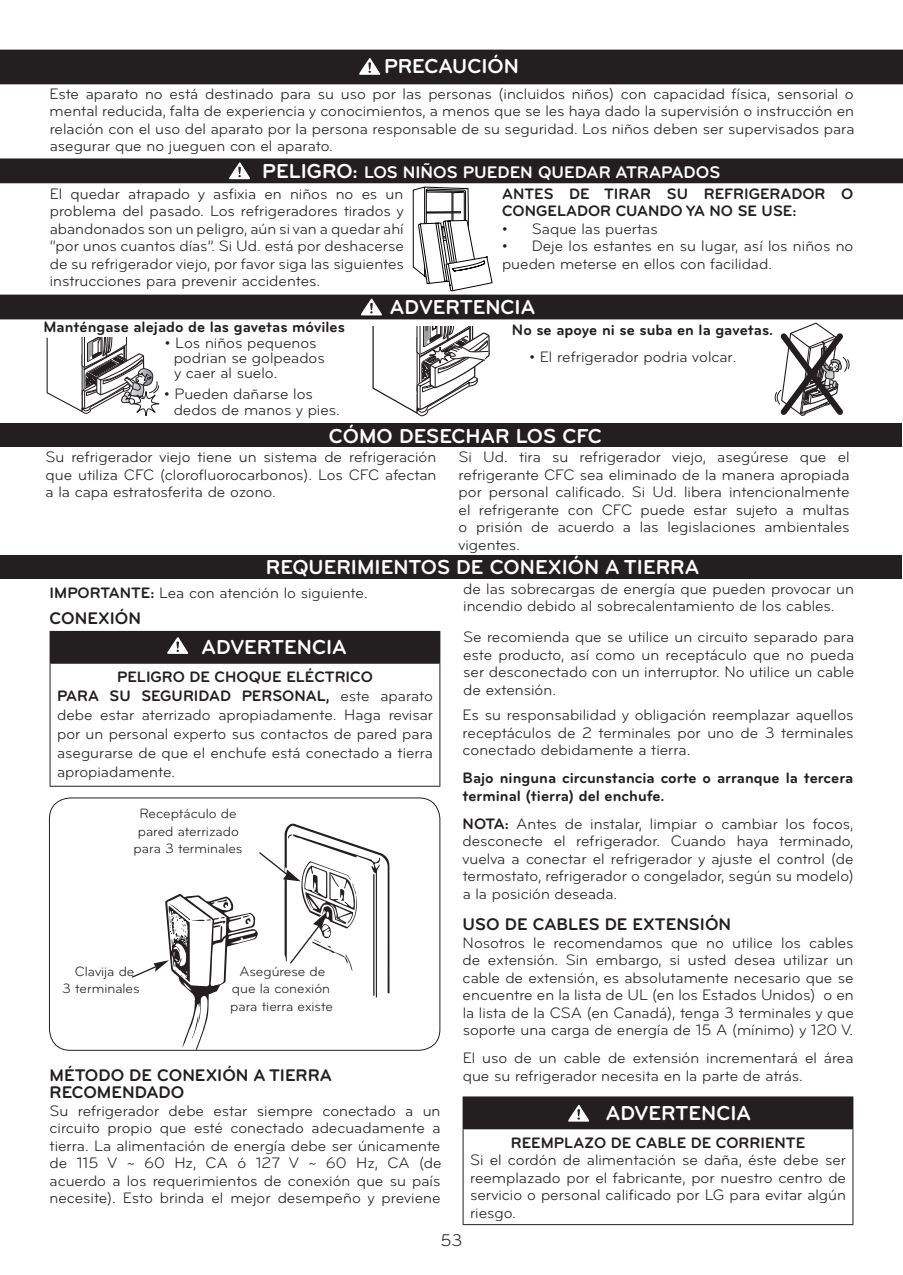
<style>
.page{position:relative;width:903px;height:1275px;background:#fff}
.page>*{position:absolute;margin:0;border:0;box-sizing:border-box;transform-origin:0 0}
.t1{font:700 21px "Bryant LG";color:#fff}
.t2{font:700 17.5px/17.5px "Bryant LG";color:#231f20}
.t3{font:700 17.5px "Bryant LG";color:#fff}
.t4{font:17.5px "Bryant LG";color:#231f20}
.t5{font:15.75px/17.5px "Bryant LG";color:#231f20;text-align:justify}
.t6{font:700 15.75px/17.5px "Bryant LG";color:#231f20}
.t7{font:14px/17.5px "Bryant LG";color:#231f20;text-align:center}
.s1{font-size:21px}
.s2{font-weight:700}
</style>
<div class="page">
<div style="left:50px;top:631px;width:390px;height:32px;background:#231f20"></div>
<hr style="left:50px;top:663px;width:390px;height:1px;background:#231f20">
<hr style="left:50px;top:664px;width:1px;height:122px;background:#231f20">
<hr style="left:439px;top:664px;width:1px;height:122px;background:#231f20">
<hr style="left:50px;top:786px;width:390px;height:1px;background:#231f20">
<div style="left:463px;top:1097px;width:390px;height:32px;background:#231f20"></div>
<hr style="left:463px;top:1096px;width:390px;height:1px;background:#231f20">
<hr style="left:463px;top:1129px;width:1px;height:95px;background:#231f20">
<hr style="left:852px;top:1129px;width:1px;height:95px;background:#231f20">
<hr style="left:463px;top:1224px;width:390px;height:1px;background:#231f20">
<div style="left:49px;top:797px;width:391px;height:254px;border:1px solid #231f20;border-radius:21px"></div>
<div style="left:1px;top:159px;width:901px;height:23px;background:#231f20"></div>
<div style="left:0;top:158px;width:903px;height:25px;border:2px solid #231f20"></div>
<svg style="left:227px;top:159px;width:25px;height:23px"></svg>
<svg style="left:229px;top:162px;width:21px;height:17px"></svg>
<div style="left:1px;top:295px;width:901px;height:24px;background:#231f20"></div>
<div style="left:0;top:423px;width:901px;height:23px;background:#231f20"></div>
<div style="left:0;top:555px;width:901px;height:23px;background:#231f20"></div>
<svg style="left:130px;top:823px;width:259px;height:227px"></svg>
<svg style="left:167px;top:637px;width:21px;height:17px"></svg>
<svg style="left:568px;top:1105px;width:21px;height:17px"></svg>
<div style="left:0;top:50px;width:903px;height:34px;background:#231f20"></div>
<svg style="left:413px;top:187px;width:80px;height:108px"></svg>
<svg style="left:46px;top:338px;width:114px;height:78px"></svg>
<svg style="left:774px;top:322px;width:76px;height:94px"></svg>
<svg style="left:372px;top:326px;width:118px;height:90px"></svg>
<svg style="left:361px;top:299px;width:21px;height:16px"></svg>
<h1 class="t1" style="left:384px;top:53px;width:136px">PRECAUCIÓN</h1>
<p class="t5" style="left:50px;top:85px;width:806px">Este aparato no está destinado para su uso por las personas (incluidos niños) con capacidad física, sensorial o mental reducida, falta de experiencia y conocimientos, a menos que se les haya dado la supervisión o instrucción en relación con el uso del aparato por la persona responsable de su seguridad. Los niños deben ser supervisados para asegurar que no jueguen con el aparato.</p>
<p class="t5" style="left:50px;top:185px;width:356px">El quedar atrapado y asfixia en niños no es un problema del pasado. Los refrigeradores tirados y abandonados son un peligro, aún si van a quedar ahí “por unos cuantos días”. Si Ud. está por deshacerse de su refrigerador viejo, por favor siga las siguientes instrucciones para prevenir accidentes.</p>
<p class="t6" style="left:502px;top:185px;width:353px">ANTES DE TIRAR SU REFRIGERADOR O<br>CONGELADOR CUANDO YA NO SE USE:</p>
<p class="t3" style="left:262px;top:161px;width:459px"><span class="s1">PELIGRO:</span> LOS NIÑOS PUEDEN QUEDAR ATRAPADOS</p>
<p class="t5" style="left:502px;top:220px;width:157px">• Saque las puertas</p>
<p class="t5" style="left:502px;top:237px;width:353px">• Deje los estantes en su lugar, así los niños no pueden meterse en ellos con facilidad.</p>
<p class="t6" style="left:44px;top:318px;width:303px">Manténgase alejado de las gavetas móviles</p>
<p class="t5" style="left:174px;top:335px;width:153px;line-height:15.4px;text-align:left;text-indent:-9px">• Los niños pequenos podrian se golpeados y caer al suelo.</p>
<p class="t5" style="left:174px;top:387px;width:168px;line-height:15.4px;text-indent:-9px">• Pueden dañarse los dedos de manos y pies.</p>
<h1 class="t1" style="left:390px;top:294px;width:147px">ADVERTENCIA</h1>
<p class="t6" style="left:512px;top:321px;width:263px">No se apoye ni se suba en la gavetas.</p>
<p class="t5" style="left:529px;top:348px;width:208px">• El refrigerador podria volcar.</p>
<h1 class="t1" style="left:329px;top:423px;width:274px">CÓMO DESECHAR LOS CFC</h1>
<p class="t5" style="left:46px;top:449px;width:392px">Su refrigerador viejo tiene un sistema de refrigeración que utiliza CFC (clorofluorocarbonos). Los CFC afectan a la capa estratosferita de ozono.</p>
<p class="t5" style="left:459px;top:449px;width:392px">Si Ud. tira su refrigerador viejo, asegúrese que el refrigerante CFC sea eliminado de la manera apropiada por personal calificado. Si Ud. libera intencionalmente el refrigerante con CFC puede estar sujeto a multas o prisión de acuerdo a las legislaciones ambientales vigentes.</p>
<p class="t5" style="left:50px;top:584px;width:320px"><span class="s2">IMPORTANTE:</span> Lea con atención lo siguiente.</p>
<p class="t2" style="left:50px;top:609px;width:93px">CONEXIÓN</p>
<h1 class="t1" style="left:202px;top:634px;width:147px">ADVERTENCIA</h1>
<p class="t5" style="left:57px;top:667px;width:378px;line-height:18.9px;text-align:left;text-indent:60px"><span class="s2">PELIGRO DE CHOQUE ELÉCTRICO<br>PARA SU SEGURIDAD PERSONAL,</span> este aparato debe estar aterrizado apropiadamente. Haga revisar por un personal experto sus contactos de pared para asegurarse de que el enchufe está conectado a tierra apropiadamente.</p>
<p class="t7" style="left:134px;top:805px;width:110px">Receptáculo de pared aterrizado para 3 terminales</p>
<h1 class="t1" style="left:266px;top:554px;width:435px">REQUERIMIENTOS DE CONEXIÓN A TIERRA</h1>
<p class="t5" style="left:463px;top:580px;width:392px">de las sobrecargas de energía que pueden provocar un incendio debido al sobrecalentamiento de los cables.</p>
<p class="t5" style="left:463px;top:628px;width:393px">Se recomienda que se utilice un circuito separado para este producto, así como un receptáculo que no pueda ser desconectado con un interruptor. No utilice un cable de extensión.</p>
<p class="t5" style="left:463px;top:706px;width:392px">Es su responsabilidad y obligación reemplazar aquellos receptáculos de 2 terminales por uno de 3 terminales conectado debidamente a tierra.</p>
<p class="t6" style="left:463px;top:769px;width:392px">Bajo ninguna circunstancia corte o arranque la tercera terminal (tierra) del enchufe.</p>
<p class="t5" style="left:463px;top:815px;width:393px"><span class="s2">NOTA:</span> Antes de instalar, limpiar o cambiar los focos, desconecte el refrigerador. Cuando haya terminado, vuelva a conectar el refrigerador y ajuste el control (de termostato, refrigerador o congelador, según su modelo) a la posición deseada.</p>
<p class="t2" style="left:463px;top:916px;width:270px">USO DE CABLES DE EXTENSIÓN</p>
<p class="t5" style="left:463px;top:934px;width:393px">Nosotros le recomendamos que no utilice los cables de extensión. Sin embargo, si usted desea utilizar un cable de extensión, es absolutamente necesario que se encuentre en la lista de UL (en los Estados Unidos) o en la lista de la CSA (en Canadá), tenga 3 terminales y que soporte una carga de energía de 15 A (mínimo) y 120 V.</p>
<p class="t5" style="left:463px;top:1049px;width:392px">El uso de un cable de extensión incrementará el área que su refrigerador necesita en la parte de atrás.</p>
<h1 class="t1" style="left:606px;top:1100px;width:147px">ADVERTENCIA</h1>
<p class="t6" style="left:511px;top:1134px;width:296px">REEMPLAZO DE CABLE DE CORRIENTE</p>
<p class="t5" style="left:470px;top:1151px;width:377px">Si el cordón de alimentación se daña, éste debe ser reemplazado por el fabricante, por nuestro centro de servicio o personal calificado por LG para evitar algún riesgo.</p>
<p class="t7" style="left:75px;top:962px;width:61px">Clavija de</p>
<p class="t7" style="left:239px;top:962px;width:88px">Asegúrese de</p>
<p class="t7" style="left:62px;top:980px;width:79px">3 terminales</p>
<p class="t7" style="left:230px;top:980px;width:104px;text-align:left">que la conexión para tierra existe</p>
<p class="t2" style="left:50px;top:1066px;width:284px">MÉTODO DE CONEXIÓN A TIERRA<br>RECOMENDADO</p>
<p class="t5" style="left:50px;top:1102px;width:394px">Su refrigerador debe estar siempre conectado a un circui to propio que esté conectado adecuadamente a tierra. La alimentación de energía debe ser únicamente de 115 V ~ 60 Hz, CA ó 127 V ~ 60 Hz, CA (de acuerdo a los requerimientos de conexión que su país necesite). Esto brinda el mejor desempeño y previene</p>
<p class="t4" style="left:440px;top:1230px;width:23px">53</p>
</div>
